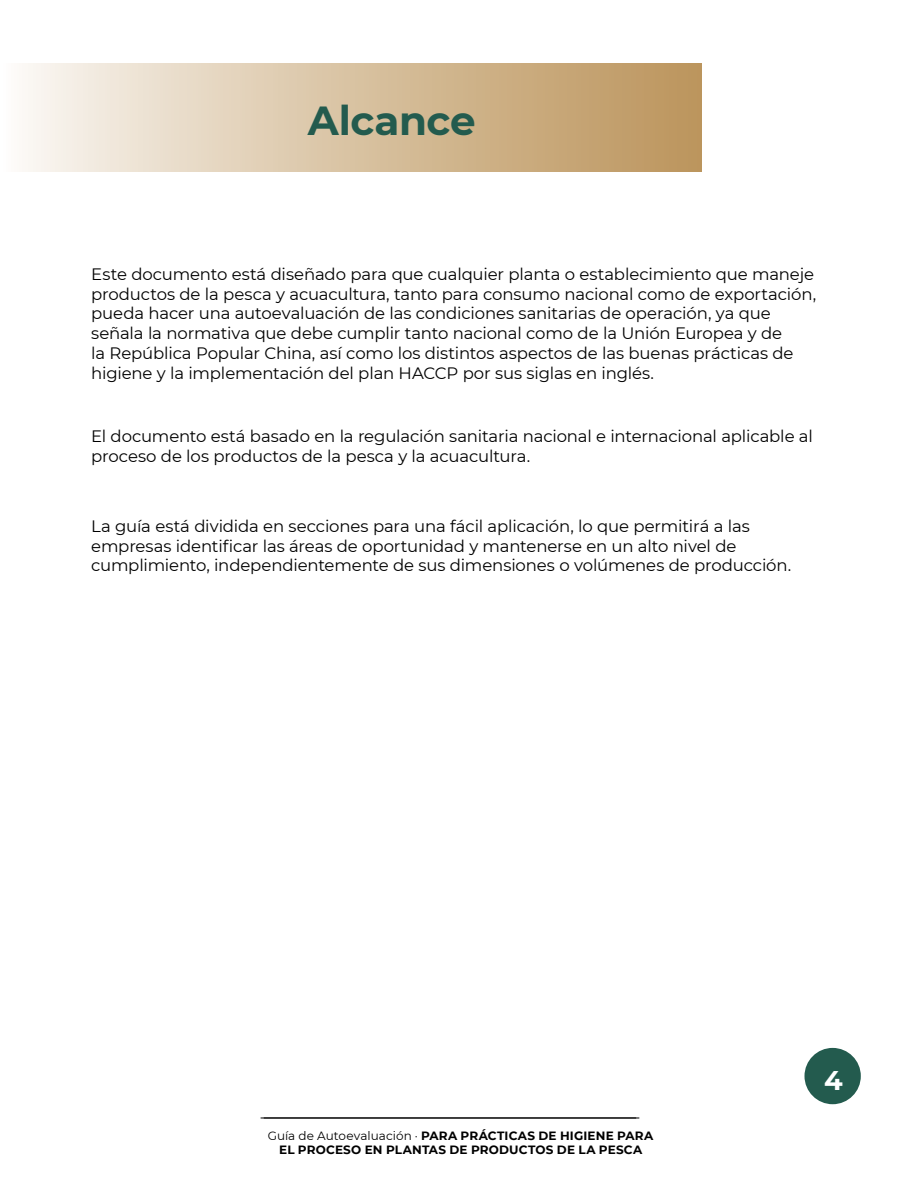
<style>
.page{position:relative;width:918px;height:1188px;background:#fff}
.page>*{position:absolute;margin:0;border:0;box-sizing:border-box;transform-origin:0 0}
.t1{font:700 40.5px "Montserrat";letter-spacing:-.01em;color:#235b4e}
.t2{font:700 27px "Montserrat";color:#fff}
.t3{font:16.5px/19.8px "Montserrat";letter-spacing:-.01em;color:#000}
.t4{font:700 12px/14.4px "Montserrat";letter-spacing:.015em;color:#000;text-align:center}
.s1{font-weight:400}
</style>
<div class="page">
<div style="left:0;top:64px;width:702px;height:108px;background:linear-gradient(to right,#faf8f4,#ba9257)"></div>
<div style="left:804px;top:1048px;width:57px;height:56px;background:#235b4e;border-radius:50%"></div>
<hr style="left:264px;top:1118px;width:375px;height:1px;background:#000">
<hr style="left:261px;top:1118px;width:375px;height:1px;background:#000">
<h1 class="t1" style="left:308px;top:91px;width:169px">Alcance</h1>
<p class="t3" style="left:91px;top:263px;width:726px">Este documento está diseñado para que cualquier planta o establecimiento que maneje productos de la pesca y acuacultura, tanto para consumo nacional como de exportación, pueda hacer una autoevaluación de las condiciones sanitarias de operación, ya que señala la normativa que debe cumplir tanto nacional como de la Unión Europea y de<br>la República Popular China, así como los distintos aspectos de las buenas prácticas de higiene y la implementación del plan HACCP por sus siglas en inglés.</p>
<p class="t3" style="left:91px;top:425px;width:723px">El documento está basado en la regulación sanitaria nacional e internacional aplicable al proceso de los productos de la pesca y la acuacultura.</p>
<p class="t3" style="left:91px;top:515px;width:702px">La guía está dividida en secciones para una fácil aplicación, lo que permitirá a las empresas identificar las áreas de oportunidad y mantenerse en un alto nivel de cumplimiento, independientemente de sus dimensiones o volúmenes de producción.</p>
<p class="t4" style="left:268px;top:1128px;width:387px"><span class="s1">Guía de Autoevaluación ·</span> PARA PRÁCTICAS DE HIGIENE PARA<br>EL PROCESO EN PLANTAS DE PRODUCTOS DE LA PESCA</p>
<h2 class="t2" style="left:824px;top:1061px;width:20px">4</h2>
</div>
